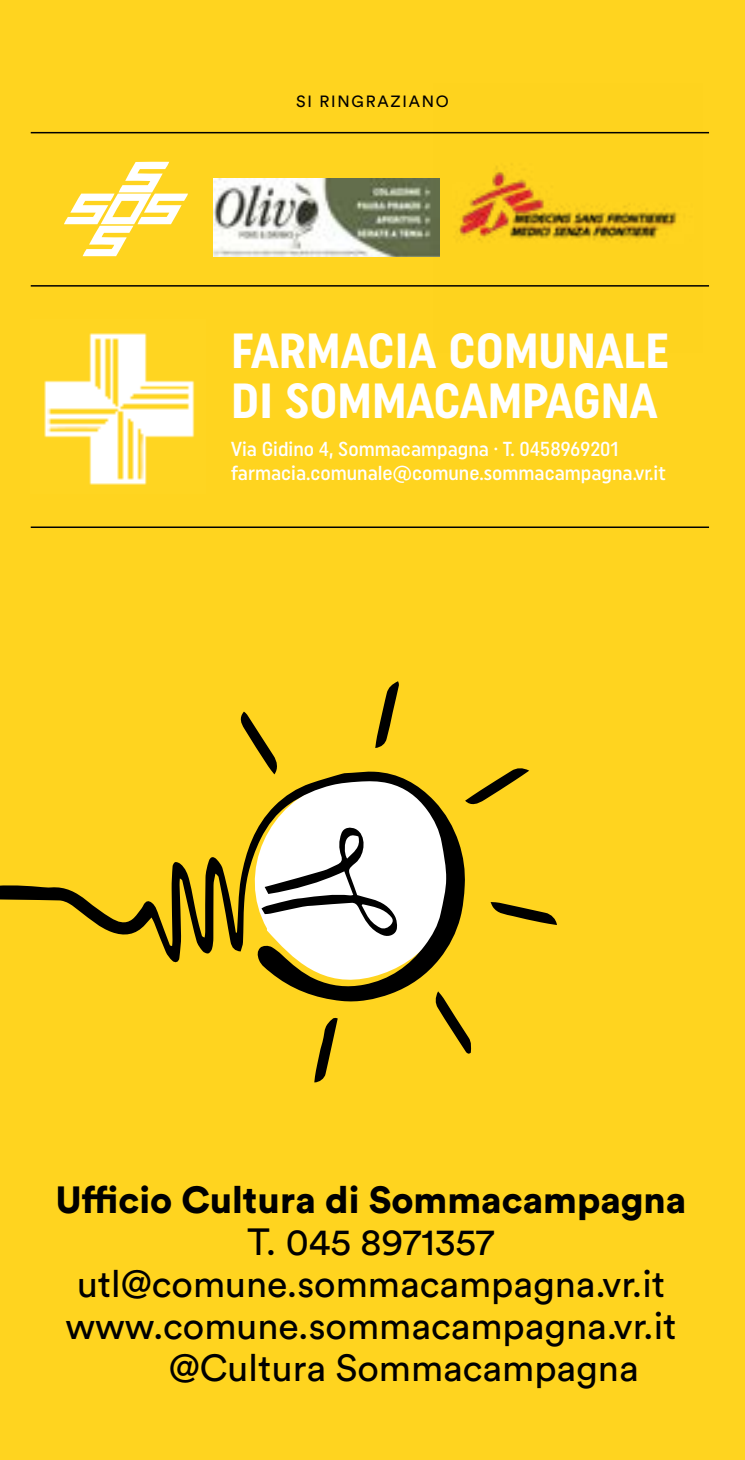
<style>
.page{position:relative;width:745px;height:1460px;background:#fff}
.page>*{position:absolute;margin:0;border:0;box-sizing:border-box;transform-origin:0 0}
.t1{font:700 49.25px/49.2px "Uniform Condensed";color:#fff}
.t2{font:37.5px "Circular Std";color:#000}
.t3{font:900 37.5px "Circular Std";color:#000}
.t4{font:500 20.25px/24.2px "Uniform Condensed";color:#fff}
.t5{font:16.25px "Circular Std";letter-spacing:.11em;color:#000}
</style>
<div class="page">
<div style="left:0;top:0;width:744px;height:1460px;background:#ffd41f"></div>
<svg style="left:0;top:771px;width:465px;height:231px"></svg>
<svg style="left:261px;top:827px;width:136px;height:110px;background:#cececc"></svg>
<svg style="left:238px;top:712px;width:40px;height:62px"></svg>
<svg style="left:375px;top:681px;width:24px;height:67px"></svg>
<svg style="left:434px;top:991px;width:37px;height:63px"></svg>
<svg style="left:465px;top:768px;width:64px;height:37px"></svg>
<svg style="left:314px;top:1017px;width:23px;height:65px"></svg>
<svg style="left:490px;top:902px;width:66px;height:23px"></svg>
<img style="left:44px;top:333px;width:151px;height:152px">
<hr style="left:31px;top:285px;width:677px;height:2px;background:#000">
<hr style="left:31px;top:132px;width:677px;height:1px;background:#000">
<hr style="left:31px;top:526px;width:677px;height:2px;background:#000">
<svg style="left:64px;top:162px;width:124px;height:94px"></svg>
<img style="left:214px;top:179px;width:219px;height:77px">
<img style="left:433px;top:131px;width:269px;height:156px">
<p class="t5" style="left:296px;top:92px;width:154px">SI RINGRAZIANO</p>
<h1 class="t1" style="left:231px;top:326px;width:438px">FARMACIA COMUNALE<br>DI SOMMACAMPAGNA</h1>
<p class="t4" style="left:231px;top:436px;width:436px">Via Gidino 4, Sommacampagna · T. 0458969201 farmacia.comunale@comune.sommacampagna.vr.it</p>
<p class="t3" style="left:55px;top:1175px;width:632px">Ufficio Cultura di Sommacampagna</p>
<p class="t2" style="left:247px;top:1219px;width:248px">T. 045 8971357</p>
<p class="t2" style="left:77px;top:1261px;width:589px">utl@comune.sommacampagna.vr.it</p>
<p class="t2" style="left:65px;top:1303px;width:612px">www.comune.sommacampagna.vr.it</p>
<p class="t2" style="left:169px;top:1345px;width:471px">@Cultura Sommacampagna</p>
</div>
